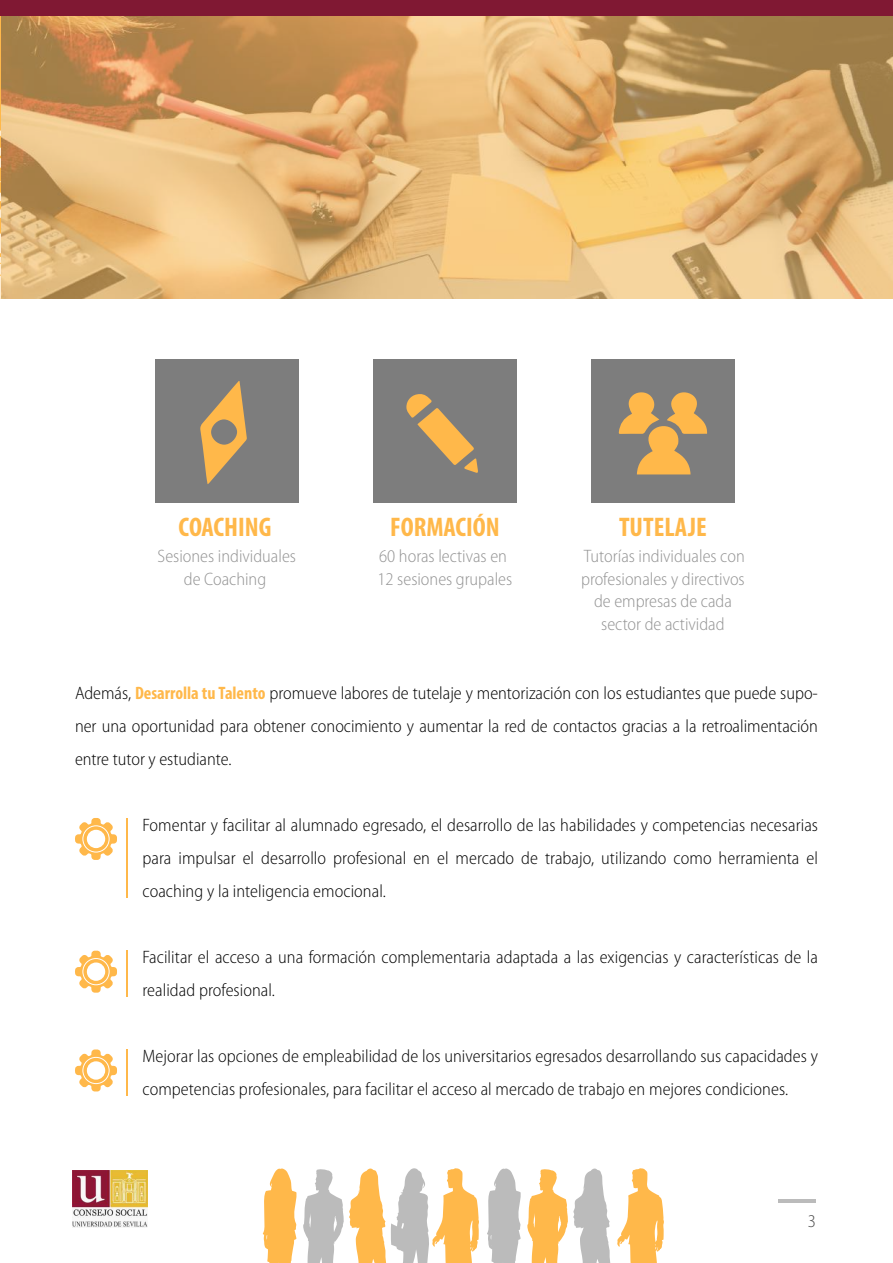
<style>
.page{position:relative;width:893px;height:1263px;background:#fff}
.page>*{position:absolute;margin:0;border:0;box-sizing:border-box;transform-origin:0 0}
.t1{font:700 condensed 27px "Myriad Pro";color:#ffb84a}
.t2{font:300 semi-condensed 18px/33px "Myriad Pro";letter-spacing:.005em;color:#000;text-align:justify}
.t3{font:300 semi-condensed 18px/22.5px "Myriad Pro";color:#939393;text-align:center}
.t4{font:300 semi-condensed 18px "Myriad Pro";color:#4c4c4c}
.s1{font-weight:700;font-stretch:condensed;color:#ffb84a}
</style>
<div class="page">
<svg style="left:1px;top:16px;width:892px;height:283px;background:#daad70"></svg>
<hr style="left:0;top:3px;width:1px;height:296px;background:#ffb84a">
<hr style="left:778px;top:1199px;width:38px;height:4px;background:#bbb">
<img style="left:73px;top:1170px;width:74px;height:57px">
<div style="left:0;top:0;width:893px;height:16px;background:#801833"></div>
<svg style="left:0;top:130px;width:1px;height:169px"></svg>
<div style="left:155px;top:359px;width:143px;height:143px;background:#7d7d7d"></div>
<div style="left:373px;top:359px;width:143px;height:143px;background:#7d7d7d"></div>
<div style="left:591px;top:359px;width:143px;height:143px;background:#7d7d7d"></div>
<svg style="left:75px;top:818px;width:42px;height:42px"></svg>
<svg style="left:75px;top:951px;width:42px;height:42px"></svg>
<svg style="left:75px;top:1049px;width:42px;height:42px"></svg>
<hr style="left:126px;top:818px;width:1px;height:79px;background:#ffb84a">
<hr style="left:126px;top:951px;width:1px;height:46px;background:#ffb84a">
<hr style="left:126px;top:1049px;width:1px;height:47px;background:#ffb84a">
<svg style="left:406px;top:394px;width:72px;height:79px"></svg>
<svg style="left:200px;top:381px;width:47px;height:103px"></svg>
<svg style="left:619px;top:392px;width:88px;height:82px"></svg>
<svg style="left:263px;top:1168px;width:216px;height:95px"></svg>
<svg style="left:487px;top:1168px;width:177px;height:95px"></svg>
<h1 class="t1" style="left:179px;top:510px;width:94px">COACHING</h1>
<h1 class="t1" style="left:390px;top:510px;width:111px">FORMACIÓN</h1>
<h1 class="t1" style="left:619px;top:510px;width:89px">TUTELAJE</h1>
<p class="t3" style="left:158px;top:545px;width:140px">Sesiones individuales de Coaching</p>
<p class="t3" style="left:378px;top:545px;width:136px;text-align:left">60 horas lectivas en<br>12 sesiones grupales</p>
<p class="t3" style="left:581px;top:545px;width:165px">Tutorías individuales con profesionales y directivos de empresas de cada sector de actividad</p>
<p class="t2" style="left:75px;top:676px;width:744px">Además, <span class="s1">Desarrolla tu Talento</span> promueve labores de tutelaje y mentorización con los estudiantes que puede supo&shy;ner una oportunidad para obtener conocimiento y aumentar la red de contactos gracias a la retroalimentación entre tutor y estudiante.</p>
<p class="t2" style="left:142px;top:808px;width:677px">Fomentar y facilitar al alumnado egresado, el desarrollo de las habilidades y competencias necesarias para impulsar el desarrollo profesional en el mercado de trabajo, utilizando como herramienta el coaching y la inteligencia emocional.</p>
<p class="t2" style="left:142px;top:940px;width:677px">Facilitar el acceso a una formación complementaria adaptada a las exigencias y características de la realidad profesional.</p>
<p class="t2" style="left:142px;top:1039px;width:677px">Mejorar las opciones de empleabilidad de los universitarios egresados desarrollando sus capacidades y competencias profesionales, para facilitar el acceso al mercado de trabajo en mejores condiciones.</p>
<p class="t4" style="left:808px;top:1212px;width:10px">3</p>
</div>
